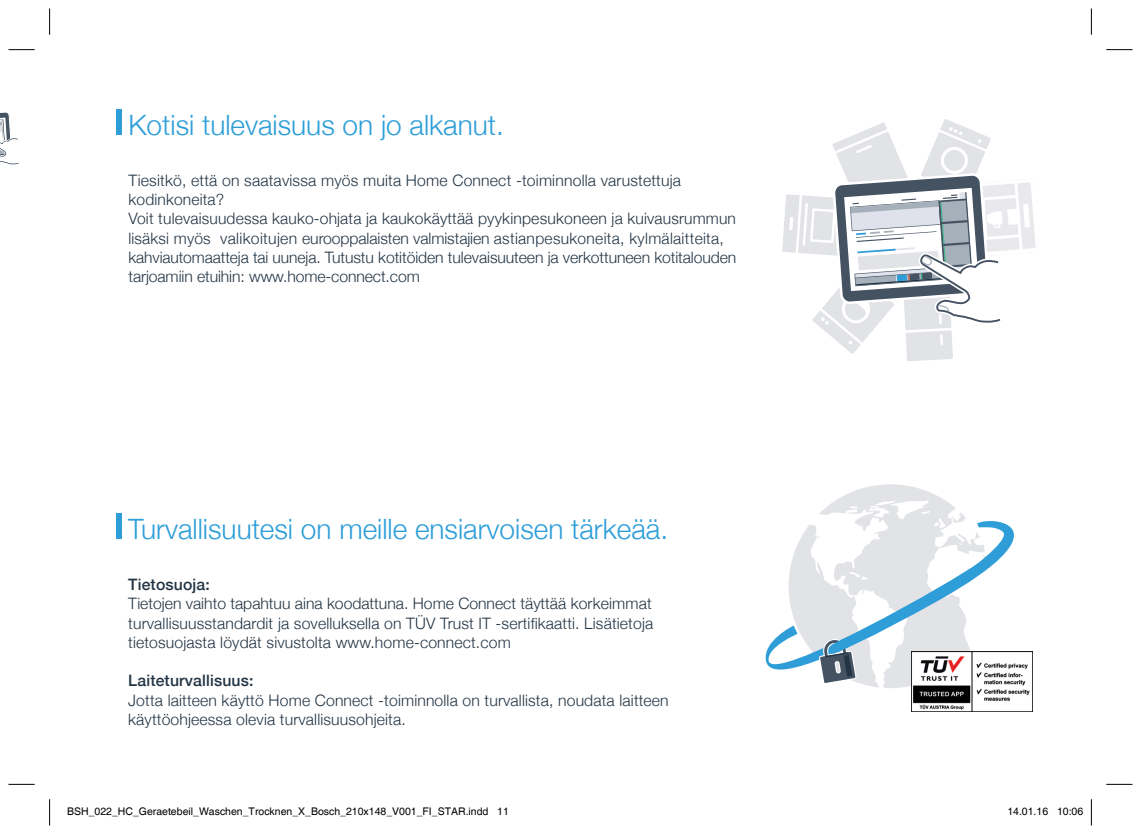
<style>
.page{position:relative;width:1141px;height:834px;background:#fff}
.page>*{position:absolute;margin:0;border:0;box-sizing:border-box;transform-origin:0 0}
.t1{font:300 28px "Helvetica Neue";color:#2d9ed8}
.t2{font:300 15.75px/19.2px "Helvetica Neue";letter-spacing:.01em;color:#223444}
.t3{font:500 15.75px "Helvetica Neue";letter-spacing:.01em;color:#223444}
.t4{font:10.5px "Helvetica";color:#000}
</style>
<div class="page">
<svg style="left:819px;top:484px;width:144px;height:204px;fill:#e8e8eb"></svg>
<svg style="left:766px;top:515px;width:248px;height:169px"></svg>
<svg style="left:818px;top:639px;width:40px;height:44px;background:#7993a5"></svg>
<svg style="left:782px;top:119px;width:254px;height:242px"></svg>
<img style="left:912px;top:651px;width:120px;height:60px">
<div style="left:117px;top:109px;width:5px;height:26px;background:#2d9ed8"></div>
<div style="left:117px;top:513px;width:5px;height:26px;background:#2d9ed8"></div>
<svg style="left:0;top:112px;width:19px;height:53px"></svg>
<svg style="left:8px;top:49px;width:27px;height:1px"></svg>
<svg style="left:1106px;top:49px;width:26px;height:1px"></svg>
<svg style="left:8px;top:783px;width:27px;height:1px"></svg>
<svg style="left:1106px;top:783px;width:26px;height:1px"></svg>
<svg style="left:49px;top:8px;width:1px;height:27px"></svg>
<svg style="left:49px;top:799px;width:1px;height:26px"></svg>
<svg style="left:1091px;top:8px;width:1px;height:27px"></svg>
<svg style="left:1091px;top:799px;width:1px;height:26px"></svg>
<h1 class="t1" style="left:128px;top:102px;width:377px">Kotisi tulevaisuus on jo alkanut.</h1>
<p class="t2" style="left:128px;top:170px;width:609px">Tiesitkö, että on saatavissa myös muita Home Connect -toiminnolla varustettuja kodinkoneita?<br>Voit tulevaisuudessa kauko-ohjata ja kaukokäyttää pyykinpesukoneen ja kuivausrummun lisäksi myös valikoitujen eurooppalaisten valmistajien astianpesukoneita, kylmälaitteita, kahviautomaatteja tai uuneja. Tutustu kotitöiden tulevaisuuteen ja verkottuneen kotitalouden tarjoamiin etuihin: www.home-connect.com</p>
<h1 class="t1" style="left:128px;top:506px;width:541px">Turvallisuutesi on meille ensiarvoisen tärkeää.</h1>
<p class="t3" style="left:128px;top:571px;width:83px">Tietosuoja:</p>
<p class="t2" style="left:128px;top:593px;width:526px;text-align:justify">Tietojen vaihto tapahtuu aina koodattuna. Home Connect täyttää korkeimmat -turvallisuusstandardit ja sovelluksella on TÜV Trust IT -sertifikaatti. Lisätietoja tietosuojasta löydät sivustolta www.home-connect.com</p>
<p class="t3" style="left:128px;top:668px;width:127px">Laiteturvallisuus:</p>
<p class="t2" style="left:128px;top:689px;width:542px">Jotta laitteen käyttö Home Connect -toiminnolla on turvallista, noudata laitteen käyttöohjeessa olevia turvallisuusohjeita.</p>
<p class="t4" style="left:67px;top:805px;width:443px">BSH_022_HC_Geraetebeil_Waschen_Trocknen_X_Bosch_210x148_V001_FI_STAR.indd 11</p>
<p class="t4" style="left:1007px;top:805px;width:77px">14.01.16 10:06</p>
</div>
